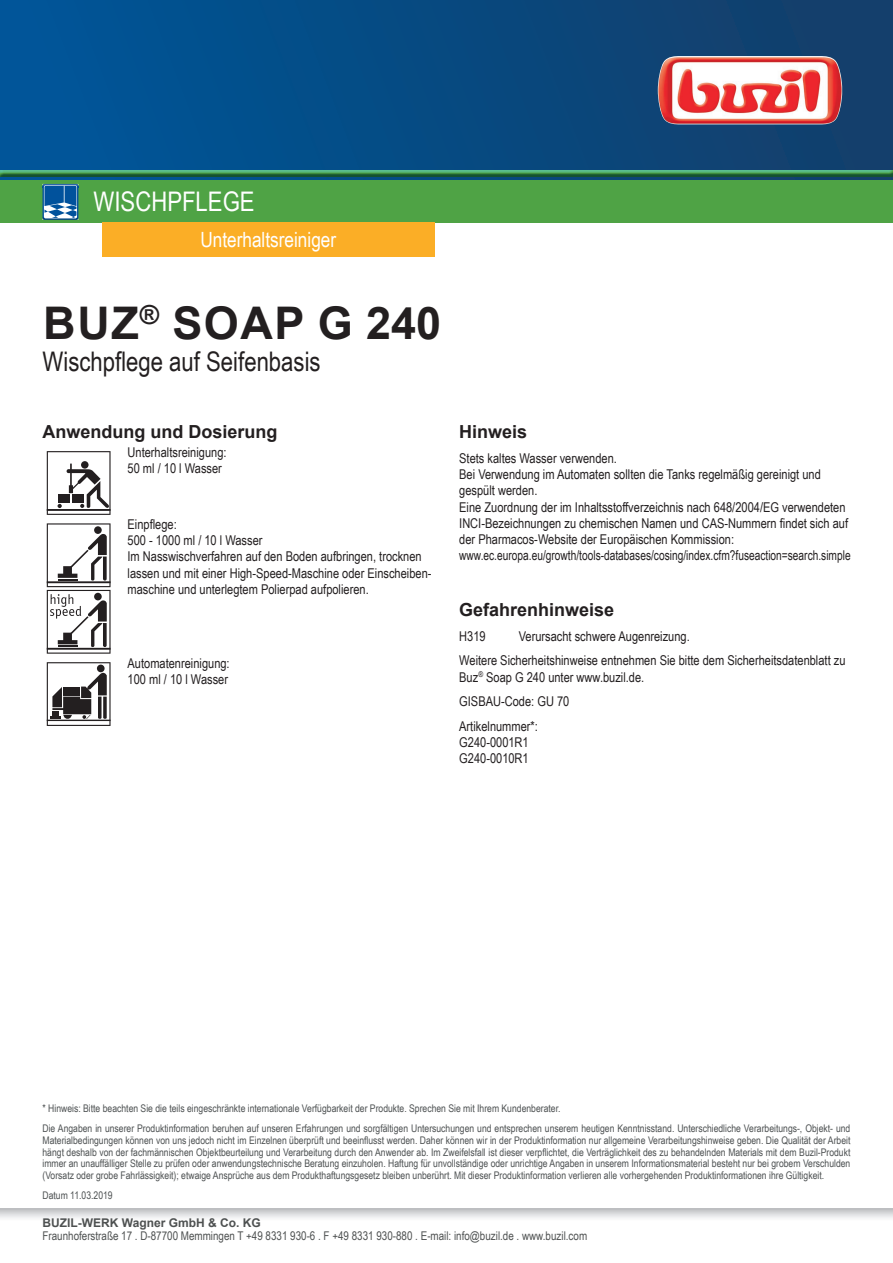
<style>
.page{position:relative;width:893px;height:1263px;background:#fff}
.page>*{position:absolute;margin:0;border:0;box-sizing:border-box;transform-origin:0 0}
.t1{font:700 45px "Arial";letter-spacing:.035em;color:#231f20}
.t2{font:27px "Arial Narrow";color:#231f20}
.t3{font:27px "Arial Narrow";color:#fff}
.t4{font:21px "Arial Narrow";color:#fff}
.t5{font:700 18px "Arial";color:#231f20}
.t6{font:13.5px/16.2px "Arial Narrow";color:#231f20}
.t7{font:12px "Arial Narrow";color:#4e5151}
.t8{font:700 12px "Arial";color:#4e5151}
.t9{font:10.5px/11.7px "Arial Narrow";color:#4d5152}
</style>
<div class="page">
<svg style="left:0;top:1209px;width:893px;height:9px;background:#d9dadc"></svg>
<svg style="left:47px;top:451px;width:64px;height:64px"></svg>
<svg style="left:47px;top:523px;width:64px;height:131px"></svg>
<svg style="left:47px;top:662px;width:64px;height:64px"></svg>
<div style="left:0;top:0;width:893px;height:180px;background:linear-gradient(to right,#00569a,#143e69)"></div>
<img style="left:658px;top:56px;width:184px;height:68px">
<hr style="left:0;top:0;width:1px;height:180px;background:#015599">
<div style="left:0;top:169px;width:893px;height:8px;background:#015599;opacity:.75"></div>
<div style="left:0;top:180px;width:893px;height:43px;background:#4fa345"></div>
<img style="left:43px;top:184px;width:35px;height:36px">
<svg style="left:44px;top:185px;width:35px;height:33px"></svg>
<div style="left:102px;top:223px;width:333px;height:34px;background:#fbae26"></div>
<h2 class="t3" style="left:94px;top:182px;width:163px">WISCHPFLEGE</h2>
<h3 class="t4" style="left:200px;top:225px;width:137px">Unterhaltsreiniger</h3>
<h1 class="t1" style="left:43px;top:291px;width:399px">BUZ<sup>®</sup> SOAP G 240</h1>
<h2 class="t2" style="left:43px;top:342px;width:280px">Wischpflege auf Seifenbasis</h2>
<h3 class="t5" style="left:43px;top:419px;width:237px">Anwendung und Dosierung</h3>
<p class="t6" style="left:128px;top:443px;width:101px">Unterhaltsreinigung:<br>50 ml / 10 l Wasser</p>
<p class="t6" style="left:128px;top:516px;width:305px">Einpflege:<br>500 - 1000 ml / 10 l Wasser<br>Im Nasswischverfahren auf den Boden aufbringen, trocknen lassen und mit einer High-Speed-Maschine oder Einscheiben&shy;maschine und unterlegtem Polierpad aufpolieren.</p>
<p class="t6" style="left:128px;top:654px;width:104px">Automatenreinigung:<br>100 ml / 10 l Wasser</p>
<h3 class="t5" style="left:459px;top:419px;width:70px">Hinweis</h3>
<p class="t6" style="left:459px;top:450px;width:393px">Stets kaltes Wasser verwenden.<br>Bei Verwendung im Automaten sollten die Tanks regelmäßig gereinigt und gespült werden.<br>Eine Zuordnung der im Inhaltsstoffverzeichnis nach 648/2004/EG verwendeten INCI-Bezeichnungen zu chemischen Namen und CAS-Nummern findet sich auf der Pharmacos-Website der Europäischen Kommission: www.ec.europa.eu/growth/tools-databases/cosing/index.cfm?fuseaction=search.simple</p>
<h3 class="t5" style="left:459px;top:597px;width:157px">Gefahrenhinweise</h3>
<p class="t6" style="left:459px;top:627px;width:28px">H319</p>
<p class="t6" style="left:459px;top:623px;width:388px;line-height:24.8px;text-indent:60px">Verursacht schwere Augenreizung.<br>Weitere Sicherheitshinweise entnehmen Sie bitte dem Sicherheitsdatenblatt zu</p>
<p class="t6" style="left:459px;top:664px;width:187px;line-height:24.8px">Buz<sup>®</sup> Soap G 240 unter www.buzil.de.<br>GISBAU-Code: GU 70<br>Artikelnummer*:</p>
<p class="t6" style="left:459px;top:734px;width:71px">G240-0001R1<br>G240-0010R1</p>
<p class="t9" style="left:43px;top:1098px;width:809px;line-height:20.2px">* Hinweis: Bitte beachten Sie die teils eingeschränkte internationale Verfügbarkeit der Produkte. Sprechen Sie mit Ihrem Kundenberater.<br>Die Angaben in unserer Produktinformation beruhen auf unseren Erfahrungen und sorgfältigen Untersuchungen und entsprechen unserem heutigen Kenntnisstand. Unterschiedliche Verarbeitungs-, Objekt- und</p>
<p class="t9" style="left:43px;top:1134px;width:809px;text-align:justify">Materialbedingungen können von uns jedoch nicht im Einzelnen überprüft und beeinflusst werden. Daher können wir in der Produktinformation nur allgemeine Verarbeitungshinweise geben. Die Qualität der Arbeit hängt deshalb von der fachmännischen Objektbeurteilung und Verarbeitung durch den Anwender ab. Im Zweifelsfall ist dieser verpflichtet, die Verträglichkeit des zu behandelnden Materials mit dem Buzil-Produkt immer an unauffälliger Stelle zu prüfen oder anwendungstechnische Beratung einzuholen. Haftung für unvollständige oder unrichtige Angaben in unserem Informationsmaterial besteht nur bei grobem Verschulden (Vorsatz oder grobe Fahrlässigkeit); etwaige Ansprüche aus dem Produkthaftungsgesetz bleiben unberührt. Mit dieser Produktinformation verlieren alle vorhergehenden Produktinformationen ihre Gültigkeit.</p>
<p class="t9" style="left:43px;top:1189px;width:72px">Datum 11.03.2019</p>
<p class="t8" style="left:43px;top:1214px;width:220px">BUZIL-WERK Wagner GmbH &amp; Co. KG</p>
<p class="t7" style="left:43px;top:1227px;width:546px">Fraunhoferstraße 17 . D-87700 Memmingen T +49 8331 930-6 . F +49 8331 930-880 . E-mail: info@buzil.de . www.buzil.com</p>
</div>
